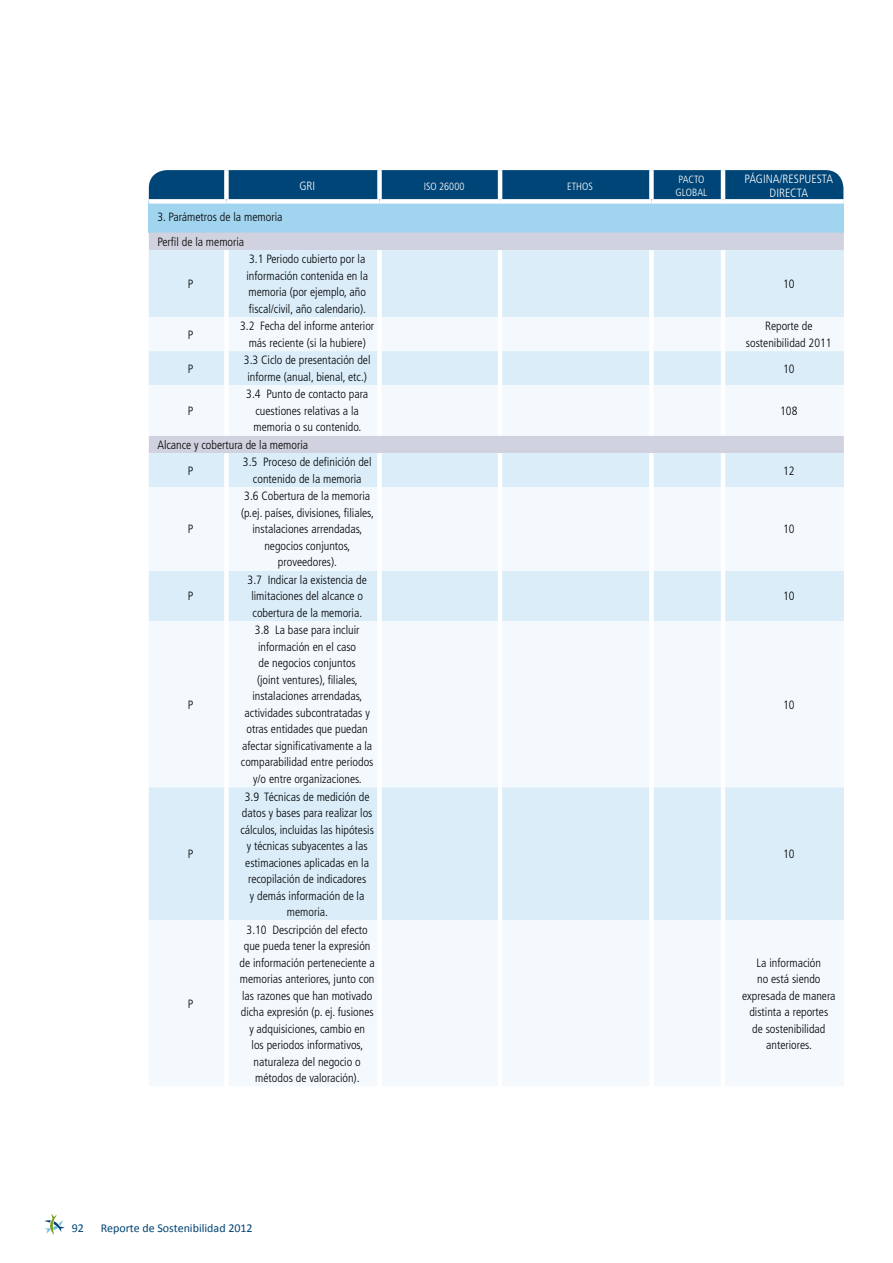
<style>
.page{position:relative;width:893px;height:1263px;background:#fff}
.page>*{position:absolute;margin:0;border:0;box-sizing:border-box;transform-origin:0 0}
.t1{font:300 condensed 12px/16.5px "Frutiger LT Std";color:#000;text-align:center}
.t2{font:12px "Calibri";color:#004374}
.t3{font:300 condensed 12px/13.5px "Frutiger LT Std";color:#fff;text-align:center}
.t4{font:300 condensed 10.5px/13.5px "Frutiger LT Std";color:#fff}
</style>
<div class="page">
<svg style="left:44px;top:1214px;width:21px;height:21px"></svg>
<div style="left:149px;top:170px;width:694px;height:29px;background:#004577"></div>
<div style="left:149px;top:201px;width:695px;height:32px;background:#a1d4ef"></div>
<div style="left:149px;top:233px;width:695px;height:17px;background:#d1d2df"></div>
<div style="left:149px;top:250px;width:695px;height:67px;background:#daedf9"></div>
<svg style="left:149px;top:317px;width:695px;height:769px;fill:#f3f9fd"></svg>
<div style="left:224px;top:170px;width:5px;height:29px;background:#fff"></div>
<div style="left:377px;top:170px;width:5px;height:29px;background:#fff"></div>
<hr style="left:498px;top:170px;width:4px;height:29px;background:#fff">
<div style="left:649px;top:170px;width:5px;height:29px;background:#fff"></div>
<hr style="left:721px;top:170px;width:4px;height:29px;background:#fff">
<div style="left:224px;top:250px;width:5px;height:67px;background:#fff"></div>
<div style="left:377px;top:250px;width:5px;height:67px;background:#fff"></div>
<hr style="left:498px;top:250px;width:4px;height:67px;background:#fff">
<div style="left:649px;top:250px;width:5px;height:67px;background:#fff"></div>
<hr style="left:721px;top:250px;width:4px;height:67px;background:#fff">
<div style="left:224px;top:317px;width:5px;height:34px;background:#fff"></div>
<div style="left:377px;top:317px;width:5px;height:34px;background:#fff"></div>
<hr style="left:498px;top:317px;width:4px;height:34px;background:#fff">
<div style="left:649px;top:317px;width:5px;height:34px;background:#fff"></div>
<hr style="left:721px;top:317px;width:4px;height:34px;background:#fff">
<div style="left:224px;top:351px;width:5px;height:34px;background:#fff"></div>
<div style="left:377px;top:351px;width:5px;height:34px;background:#fff"></div>
<hr style="left:498px;top:351px;width:4px;height:34px;background:#fff">
<div style="left:649px;top:351px;width:5px;height:34px;background:#fff"></div>
<hr style="left:721px;top:351px;width:4px;height:34px;background:#fff">
<div style="left:224px;top:385px;width:5px;height:51px;background:#fff"></div>
<div style="left:377px;top:385px;width:5px;height:51px;background:#fff"></div>
<hr style="left:498px;top:385px;width:4px;height:51px;background:#fff">
<div style="left:649px;top:385px;width:5px;height:51px;background:#fff"></div>
<hr style="left:721px;top:385px;width:4px;height:51px;background:#fff">
<div style="left:224px;top:453px;width:5px;height:34px;background:#fff"></div>
<div style="left:377px;top:453px;width:5px;height:34px;background:#fff"></div>
<hr style="left:498px;top:453px;width:4px;height:34px;background:#fff">
<div style="left:649px;top:453px;width:5px;height:34px;background:#fff"></div>
<hr style="left:721px;top:453px;width:4px;height:34px;background:#fff">
<div style="left:224px;top:487px;width:5px;height:84px;background:#fff"></div>
<div style="left:377px;top:487px;width:5px;height:84px;background:#fff"></div>
<hr style="left:498px;top:487px;width:4px;height:84px;background:#fff">
<div style="left:649px;top:487px;width:5px;height:84px;background:#fff"></div>
<hr style="left:721px;top:487px;width:4px;height:84px;background:#fff">
<div style="left:224px;top:571px;width:5px;height:50px;background:#fff"></div>
<div style="left:377px;top:571px;width:5px;height:50px;background:#fff"></div>
<hr style="left:498px;top:571px;width:4px;height:50px;background:#fff">
<div style="left:649px;top:571px;width:5px;height:50px;background:#fff"></div>
<hr style="left:721px;top:571px;width:4px;height:50px;background:#fff">
<div style="left:224px;top:621px;width:5px;height:166px;background:#fff"></div>
<div style="left:377px;top:621px;width:5px;height:166px;background:#fff"></div>
<hr style="left:498px;top:621px;width:4px;height:166px;background:#fff">
<div style="left:649px;top:621px;width:5px;height:166px;background:#fff"></div>
<hr style="left:721px;top:621px;width:4px;height:166px;background:#fff">
<div style="left:224px;top:787px;width:5px;height:133px;background:#fff"></div>
<div style="left:377px;top:787px;width:5px;height:133px;background:#fff"></div>
<hr style="left:498px;top:787px;width:4px;height:133px;background:#fff">
<div style="left:649px;top:787px;width:5px;height:133px;background:#fff"></div>
<hr style="left:721px;top:787px;width:4px;height:133px;background:#fff">
<div style="left:224px;top:920px;width:5px;height:166px;background:#fff"></div>
<div style="left:377px;top:920px;width:5px;height:166px;background:#fff"></div>
<hr style="left:498px;top:920px;width:4px;height:166px;background:#fff">
<div style="left:649px;top:920px;width:5px;height:166px;background:#fff"></div>
<hr style="left:721px;top:920px;width:4px;height:166px;background:#fff">
<div style="left:149px;top:199px;width:77px;height:5px;background:#fff"></div>
<div style="left:226px;top:199px;width:153px;height:5px;background:#fff"></div>
<div style="left:379px;top:199px;width:121px;height:5px;background:#fff"></div>
<div style="left:500px;top:199px;width:151px;height:5px;background:#fff"></div>
<div style="left:651px;top:199px;width:72px;height:5px;background:#fff"></div>
<div style="left:723px;top:199px;width:121px;height:5px;background:#fff"></div>
<p class="t3" style="left:299px;top:179px;width:17px">GRI</p>
<p class="t4" style="left:424px;top:179px;width:42px">ISO 26000</p>
<p class="t4" style="left:567px;top:179px;width:27px">ETHOS</p>
<p class="t4" style="left:676px;top:173px;width:33px">PACTO<br>GLOBAL</p>
<p class="t3" style="left:744px;top:173px;width:90px">PÁGINA/RESPUESTA<br>DIRECTA</p>
<p class="t1" style="left:157px;top:205px;width:127px;line-height:24.3px;text-align:left">3. Parámetros de la memoria<br>Perfil de la memoria</p>
<p class="t1" style="left:188px;top:276px;width:7px">P</p>
<p class="t1" style="left:246px;top:251px;width:123px;text-align:left">3.1 Periodo cubierto por la información contenida en la memoria (por ejemplo, año fiscal/civil, año calendario).</p>
<p class="t1" style="left:783px;top:276px;width:13px">10</p>
<p class="t1" style="left:188px;top:326px;width:7px">P</p>
<p class="t1" style="left:240px;top:318px;width:136px">3.2 Fecha del informe anterior más reciente (si la hubiere)</p>
<p class="t1" style="left:746px;top:318px;width:87px">Reporte de sostenibilidad 2011</p>
<p class="t1" style="left:188px;top:360px;width:7px">P</p>
<p class="t1" style="left:244px;top:352px;width:128px;text-align:left">3.3 Ciclo de presentación del informe (anual, bienal, etc.)</p>
<p class="t1" style="left:783px;top:360px;width:13px">10</p>
<p class="t1" style="left:188px;top:403px;width:7px">P</p>
<p class="t1" style="left:246px;top:386px;width:123px">3.4 Punto de contacto para cuestiones relativas a la memoria o su contenido.</p>
<p class="t1" style="left:780px;top:403px;width:19px">108</p>
<p class="t1" style="left:188px;top:432px;width:122px;line-height:25.8px;text-align:left;text-indent:-31px">Alcance y cobertura de la memoria<br>P</p>
<p class="t1" style="left:243px;top:454px;width:130px">3.5 Proceso de definición del contenido de la memoria</p>
<p class="t1" style="left:783px;top:462px;width:13px">12</p>
<p class="t1" style="left:188px;top:521px;width:7px">P</p>
<p class="t1" style="left:188px;top:588px;width:7px">P</p>
<p class="t1" style="left:188px;top:696px;width:7px">P</p>
<p class="t1" style="left:188px;top:846px;width:7px">P</p>
<p class="t1" style="left:188px;top:995px;width:7px">P</p>
<p class="t1" style="left:241px;top:488px;width:134px">3.6 Cobertura de la memoria (p.ej. países, divisiones, filiales, instalaciones arrendadas, negocios conjuntos, proveedores).</p>
<p class="t1" style="left:248px;top:572px;width:121px">3.7 Indicar la existencia de limitaciones del alcance o cobertura de la memoria.</p>
<p class="t1" style="left:241px;top:622px;width:134px">3.8 La base para incluir información en el caso<br>de negocios conjuntos<br>(joint ventures), filiales, instalaciones arrendadas, actividades subcontratadas y otras entidades que puedan afectar significativamente a la comparabilidad entre periodos y/o entre organizaciones.</p>
<p class="t1" style="left:240px;top:788px;width:135px">3.9 Técnicas de medición de datos y bases para realizar los cálculos, incluidas las hipótesis y técnicas subyacentes a las estimaciones aplicadas en la recopilación de indicadores<br>y demás información de la memoria.</p>
<p class="t1" style="left:240px;top:921px;width:137px">3.10 Descripción del efecto que pueda tener la expresión de información perteneciente a memorias anteriores, junto con las razones que han motivado dicha expresión (p. ej. fusiones y adquisiciones, cambio en<br>los periodos informativos, naturaleza del negocio o métodos de valoración).</p>
<p class="t2" style="left:72px;top:1220px;width:14px">92</p>
<p class="t2" style="left:101px;top:1221px;width:153px">Reporte de Sostenibilidad 2012</p>
<p class="t1" style="left:783px;top:521px;width:13px">10</p>
<p class="t1" style="left:783px;top:588px;width:13px">10</p>
<p class="t1" style="left:783px;top:696px;width:13px">10</p>
<p class="t1" style="left:783px;top:846px;width:13px">10</p>
<p class="t1" style="left:742px;top:954px;width:95px">La información<br>no está siendo expresada de manera distinta a reportes<br>de sostenibilidad anteriores.</p>
</div>
